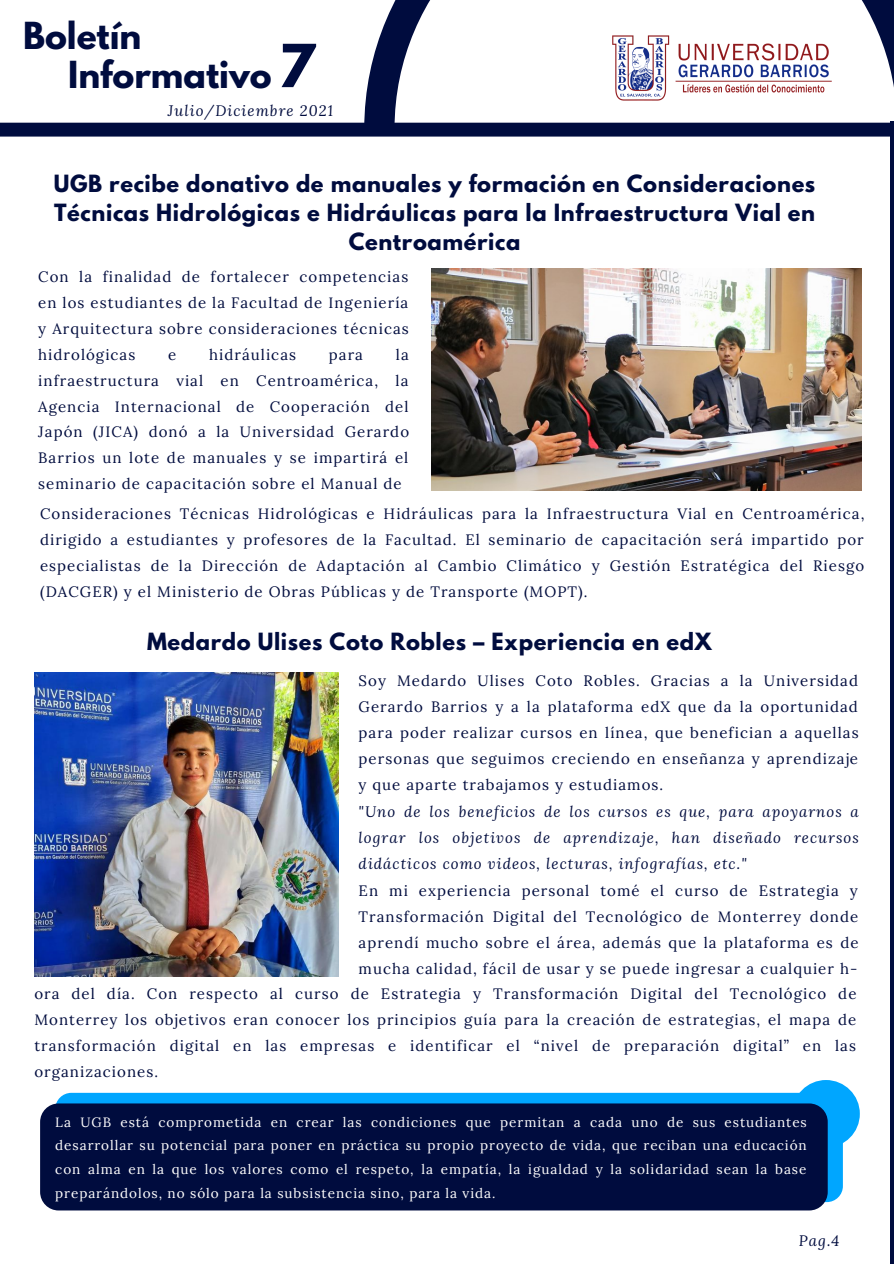
<style>
.page{position:relative;width:894px;height:1264px;background:#fff}
.page>*{position:absolute;margin:0;border:0;box-sizing:border-box;transform-origin:0 0}
.t1{font:700 52.5px "League Spartan";color:#000c3e}
.t2{font:700 33px "League Spartan";color:#000c3e}
.t3{font:700 21px/29.2px "League Spartan";letter-spacing:.03em;color:#000c3e;text-align:center}
.t4{font:15px/26px "Lora";letter-spacing:.07em;color:#000c3e;text-align:justify}
.t5{font:italic 15px/26px "Lora";letter-spacing:.07em;color:#000c3e;text-align:justify}
.t6{font:13.5px/23.7px "Lora";letter-spacing:.07em;color:#fff;text-align:justify}
</style>
<div class="page">
<svg style="left:0;top:123px;width:890px;height:14px;background:#0a1545"></svg>
<hr style="left:890px;top:121px;width:3px;height:1142px;background:#000c3e">
<svg style="left:364px;top:0;width:529px;height:129px"></svg>
<img style="left:431px;top:268px;width:429px;height:222px">
<img style="left:34px;top:672px;width:304px;height:304px">
<div style="left:792px;top:1079px;width:67px;height:68px;background:#00a6ff;border-radius:50%"></div>
<div style="left:55px;top:1092px;width:787px;height:110px;background:#00a6ff;border-radius:16px"></div>
<div style="left:40px;top:1103px;width:787px;height:107px;background:#000c3e"></div>
<p class="t2" style="left:23px;top:20px;width:120px">Boletín</p>
<p class="t2" style="left:68px;top:58px;width:205px">Informativo</p>
<p class="t1" style="left:278px;top:40px;width:38px">7</p>
<p class="t5" style="left:168px;top:97px;width:166px">Julio/Diciembre 2021</p>
<p class="t3" style="left:54px;top:171px;width:762px">UGB recibe donativo de manuales y formación en Consideraciones<br>Técnicas Hidrológicas e Hidráulicas para la Infraestructura Vial en<br>Centroamérica</p>
<p class="t4" style="left:38px;top:263px;width:372px">Con la finalidad de fortalecer competencias en los estudiantes de la Facultad de Ingeniería y Arquitectura sobre consideraciones técnicas hidrológicas</p>
<p class="t4" style="left:168px;top:341px;width:10px">e</p>
<p class="t4" style="left:209px;top:341px;width:88px">hidráulicas</p>
<p class="t4" style="left:329px;top:341px;width:36px">para</p>
<p class="t4" style="left:38px;top:341px;width:372px;text-indent:357px">la infraestructura vial en Centroamérica, la Agencia Internacional de Cooperación del Japón (JICA) donó a la Universidad Gerardo Barrios un lote de manuales y se impartirá el seminario de capacitación sobre el Manual de</p>
<p class="t4" style="left:40px;top:500px;width:825px">Consideraciones Técnicas Hidrológicas e Hidráulicas para la Infraestructura Vial en Centroamérica, dirigido a estudiantes y profesores de la Facultad. El seminario de capacitación será impartido por especialistas de la Dirección de Adaptación al Cambio Climático y Gestión Estratégica del Riesgo (DACGER) y el Ministerio de Obras Públicas y de Transporte (MOPT).</p>
<p class="t3" style="left:147px;top:630px;width:565px">Medardo Ulises Coto Robles – Experiencia en edX</p>
<p class="t4" style="left:358px;top:667px;width:501px">Soy Medardo Ulises Coto Robles. Gracias a la Universidad Gerardo Barrios y a la plataforma edX que da la oportunidad para poder realizar cursos en línea, que benefician a aquellas personas que seguimos creciendo en enseñanza y aprendizaje y que aparte trabajamos y estudiamos.</p>
<p class="t5" style="left:358px;top:798px;width:501px">"Uno de los beneficios de los cursos es que, para apoyarnos a lograr los objetivos de aprendizaje, han diseñado recursos didácticos como videos, lecturas, infografías, etc."</p>
<p class="t4" style="left:358px;top:877px;width:501px">En mi experiencia personal tomé el curso de Estrategia y Transformación Digital del Tecnológico de Monterrey donde aprendí mucho sobre el área, además que la plataforma es de mucha calidad, fácil de usar y se puede ingresar a cualquier h-</p>
<p class="t4" style="left:34px;top:980px;width:823px">ora del día. Con respecto al curso de Estrategia y Transformación Digital del Tecnológico de Monterrey los objetivos eran conocer los principios guía para la creación de estrategias, el mapa de transformación digital en las empresas e identificar el “nivel de preparación digital” en las organizaciones.</p>
<p class="t6" style="left:55px;top:1109px;width:753px">La UGB está comprometida en crear las condiciones que permitan a cada uno de sus estudiantes desarrollar su potencial para poner en práctica su propio proyecto de vida, que reciban una educación con alma en la que los valores como el respeto, la empatía, la igualdad y la solidaridad sean la base preparándolos, no sólo para la subsistencia sino, para la vida.</p>
<p class="t5" style="left:798px;top:1227px;width:42px">Pag.4</p>
</div>
